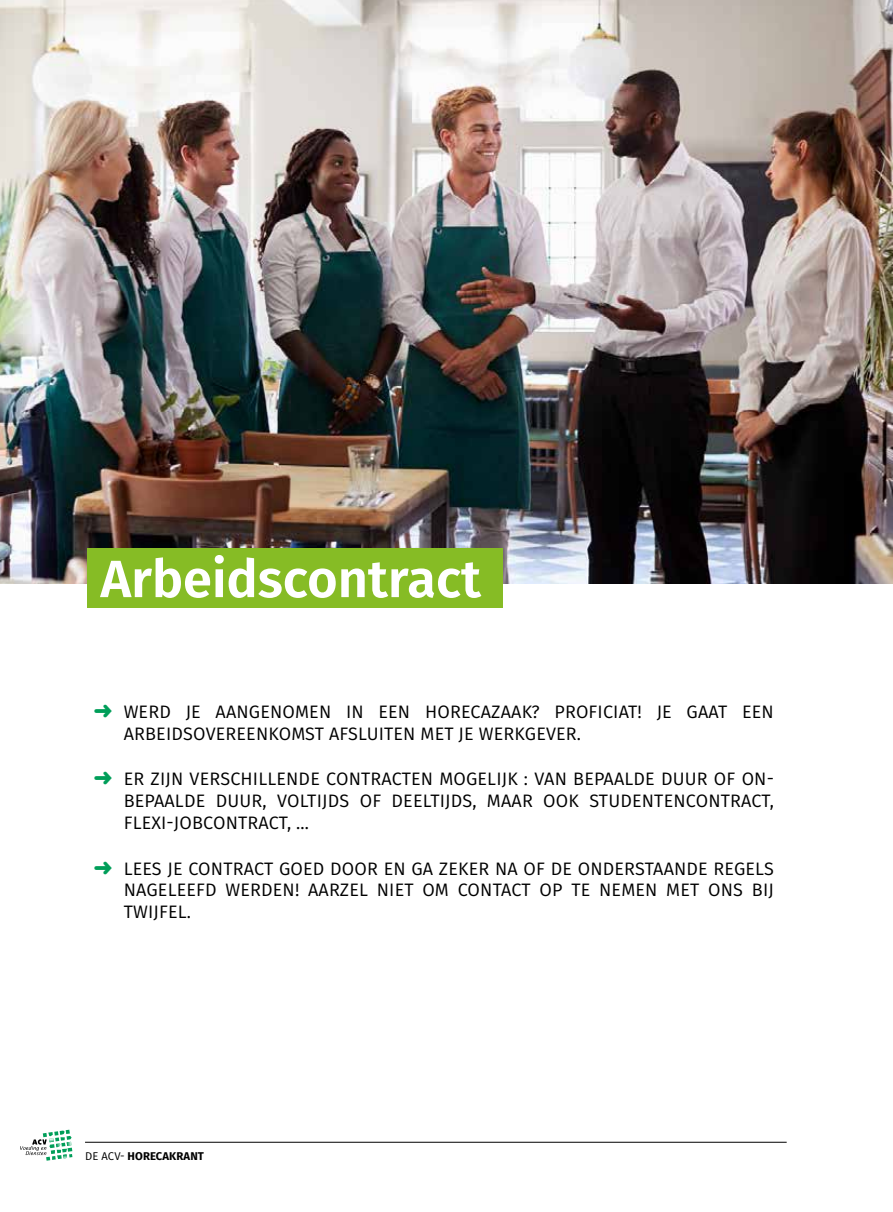
<style>
.page{position:relative;width:893px;height:1212px;background:#fff}
.page>*{position:absolute;margin:0;border:0;box-sizing:border-box;transform-origin:0 0}
.t1{font:600 52.5px "Fira Sans";color:#fff}
.t2{font:18px/21.6px "Fira Sans";letter-spacing:.01em;color:#000;text-align:justify}
.t3{font:700 11.25px "Fira Sans";letter-spacing:.01em;color:#000}
.s1{color:#009e59}
.s2{font-weight:400}
</style>
<div class="page">
<svg style="left:20px;top:1130px;width:52px;height:31px"></svg>
<img style="left:0;top:0;width:893px;height:584px">
<div style="left:87px;top:548px;width:416px;height:60px;background:#86bc25"></div>
<hr style="left:85px;top:1142px;width:702px;height:1px;background:#000">
<h1 class="t1" style="left:100px;top:536px;width:382px">Arbeidscontract</h1>
<p class="t2" style="left:124px;top:700px;width:651px;text-indent:-30px"><span class="s1">➜</span> WERD JE AANGENOMEN IN EEN HORECAZAAK? PROFICIAT! JE GAAT EEN<br>ARBEIDSOVEREENKOMST AFSLUITEN MET JE WERKGEVER.</p>
<p class="t2" style="left:124px;top:768px;width:652px;text-indent:-30px"><span class="s1">➜</span> ER ZIJN VERSCHILLENDE CONTRACTEN MOGELIJK : VAN BEPAALDE DUUR OF ON-BEPAALDE DUUR, VOLTIJDS OF DEELTIJDS, MAAR OOK STUDENTENCONTRACT, FLEXI-JOBCONTRACT, …</p>
<p class="t2" style="left:124px;top:857px;width:652px;text-indent:-30px"><span class="s1">➜</span> LEES JE CONTRACT GOED DOOR EN GA ZEKER NA OF DE ONDERSTAANDE REGELS NAGELEEFD WERDEN! AARZEL NIET OM CONTACT OP TE NEMEN MET ONS BIJ TWIJFEL.</p>
<p class="t3" style="left:85px;top:1146px;width:120px"><span class="s2">DE ACV-</span> HORECAKRANT</p>
</div>
